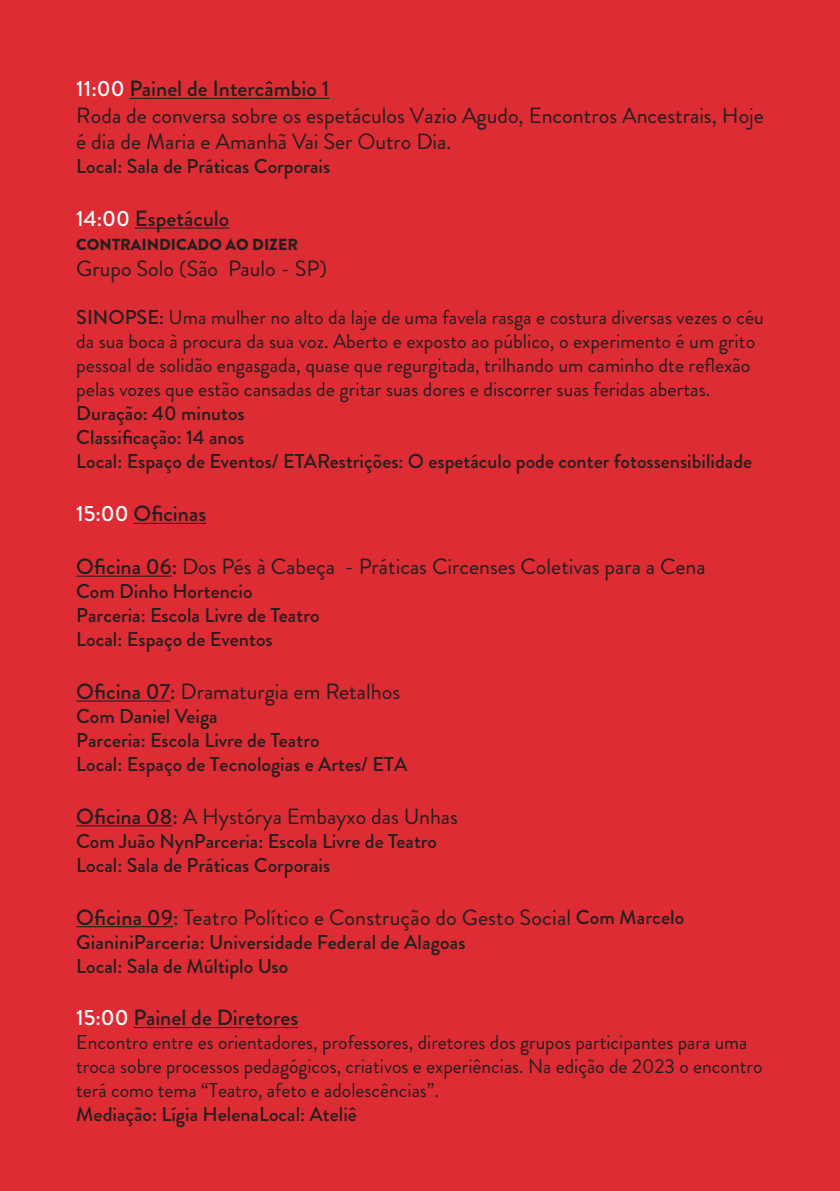
<style>
.page{position:relative;width:840px;height:1191px;background:#fff}
.page>*{position:absolute;margin:0;border:0;box-sizing:border-box;transform-origin:0 0}
.t1{font:22px/26.4px "Brandon Grotesque";color:#231f20}
.t2{font:500 22px "Brandon Grotesque";color:#231f20}
.t3{font:20px/24px "Brandon Grotesque";color:#231f20}
.t4{font:500 20px/24px "Brandon Grotesque";color:#231f20}
.t5{font:900 16px "Brandon Grotesque";color:#231f20}
.s1{font-weight:500;color:#fff}
.s2{font-weight:500}
.s3{color:#fff}
.s4{font-weight:500;font-size:20px}
</style>
<div class="page">
<div style="left:0;top:0;width:839px;height:1191px;background:#dd2c34"></div>
<hr style="left:129px;top:98px;width:200px;height:1px;background:#231f20">
<hr style="left:135px;top:227px;width:94px;height:2px;background:#231f20">
<hr style="left:133px;top:523px;width:65px;height:1px;background:#231f20">
<hr style="left:76px;top:575px;width:65px;height:2px;background:#231f20">
<hr style="left:141px;top:575px;width:31px;height:2px;background:#231f20">
<hr style="left:76px;top:700px;width:65px;height:1px;background:#231f20">
<svg style="left:141px;top:700px;width:29px;height:1px"></svg>
<hr style="left:76px;top:825px;width:65px;height:1px;background:#231f20">
<hr style="left:141px;top:825px;width:31px;height:1px;background:#231f20">
<hr style="left:76px;top:926px;width:66px;height:1px;background:#231f20">
<hr style="left:142px;top:926px;width:31px;height:1px;background:#231f20">
<hr style="left:133px;top:1027px;width:165px;height:1px;background:#231f20">
<p class="t1" style="left:76px;top:76px;width:689px"><span class="s1">11:00</span> <span class="s2">Painel de Intercâmbio 1<br></span>Roda de conversa sobre os espetáculos Vazio Agudo, Encontros Ancestrais, Hoje é dia de Maria e Amanhã Vai Ser Outro Dia.</p>
<p class="t4" style="left:76px;top:154px;width:255px">Local: Sala de Práticas Corporais</p>
<p class="t2" style="left:76px;top:203px;width:154px"><span class="s3">14:00</span> Espetáculo</p>
<p class="t5" style="left:76px;top:233px;width:223px">CONTRAINDICADO AO DIZER</p>
<p class="t1" style="left:76px;top:256px;width:252px">Grupo Solo (São Paulo - SP)</p>
<p class="t3" style="left:76px;top:306px;width:688px"><span class="s2">SINOPSE:</span> Uma mulher no alto da laje de uma favela rasga e costura diversas vezes o céu da sua boca à procura da sua voz. Aberto e exposto ao público, o experimento é um grito pessoal de solidão engasgada, quase que regurgitada, trilhando um caminho dte reflexão pelas vozes que estão cansadas de gritar suas dores e discorrer suas feridas abertas.</p>
<p class="t4" style="left:76px;top:402px;width:677px">Duração: 40 minutos<br>Classificação: 14 anos<br>Local: Espaço de Eventos/ ETARestrições: O espetáculo pode conter fotossensibilidade</p>
<p class="t2" style="left:76px;top:498px;width:131px"><span class="s3">15:00</span> Oficinas</p>
<p class="t1" style="left:76px;top:553px;width:630px"><span class="s2">Oficina 06:</span> Dos Pés à Cabeça - Práticas Circenses Coletivas para a Cena</p>
<p class="t4" style="left:76px;top:579px;width:244px">Com Dinho Hortencio<br>Parceria: Escola Livre de Teatro<br>Local: Espaço de Eventos</p>
<p class="t1" style="left:76px;top:678px;width:325px"><span class="s2">Oficina 07:</span> Dramaturgia em Retalhos</p>
<p class="t4" style="left:76px;top:704px;width:332px">Com Daniel Veiga<br>Parceria: Escola Livre de Teatro<br>Local: Espaço de Tecnologias e Artes/ ETA</p>
<p class="t1" style="left:76px;top:803px;width:383px"><span class="s2">Oficina 08:</span> A Hystórya Embayxo das Unhas</p>
<p class="t4" style="left:76px;top:829px;width:362px">Com Juão NynParceria: Escola Livre de Teatro<br>Local: Sala de Práticas Corporais</p>
<p class="t1" style="left:76px;top:904px;width:609px"><span class="s2">Oficina 09:</span> Teatro Político e Construção do Gesto Social <span class="s4">Com Marcelo</span></p>
<p class="t4" style="left:76px;top:930px;width:390px">GianiniParceria: Universidade Federal de Alagoas<br>Local: Sala de Múltiplo Uso</p>
<p class="t2" style="left:76px;top:1002px;width:223px"><span class="s3">15:00</span> Painel de Diretores</p>
<p class="t3" style="left:76px;top:1030px;width:687px">Encontro entre es orientadores, professores, diretores dos grupos participantes para uma troca sobre processos pedagógicos, criativos e experiências. Na edição de 2023 o encontro terá como tema “Teatro, afeto e adolescências”.</p>
<p class="t4" style="left:76px;top:1102px;width:282px">Mediação: Lígia HelenaLocal: Ateliê</p>
</div>
